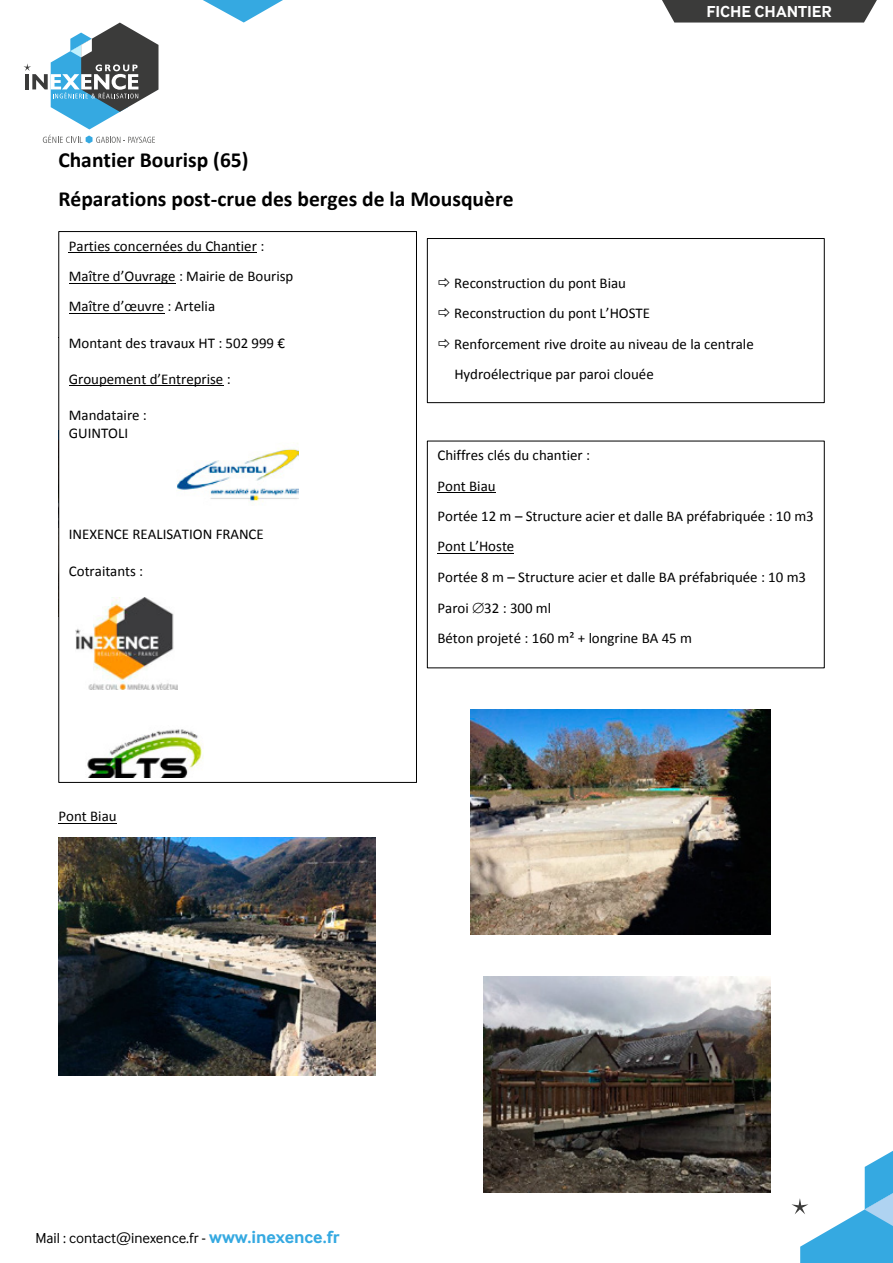
<style>
.page{position:relative;width:893px;height:1263px;background:#fff}
.page>*{position:absolute;margin:0;border:0;box-sizing:border-box;transform-origin:0 0}
.t1{font:700 21.6px/39.2px "Calibri";color:#000}
.t2{font:700 16.5px "Inter Face";color:#fff}
.t3{font:15px "Inter Face";color:#000}
.t4{font:14.85px/30.5px "Calibri";color:#000}
.s1{font-family:"Humanist 521 BT"}
.s2{font-weight:700;font-size:18px;color:#35a9e1}
</style>
<div class="page">
<svg style="left:43px;top:135px;width:112px;height:8px"></svg>
<svg style="left:23px;top:0;width:260px;height:129px"></svg>
<svg style="left:662px;top:0;width:215px;height:23px;background:#4a4a49"></svg>
<svg style="left:791px;top:1151px;width:102px;height:112px"></svg>
<hr style="left:58px;top:823px;width:59px;height:1px;background:#000">
<img style="left:58px;top:837px;width:318px;height:238px">
<hr style="left:69px;top:252px;width:188px;height:1px;background:#000">
<hr style="left:69px;top:283px;width:107px;height:1px;background:#000">
<hr style="left:69px;top:313px;width:95px;height:1px;background:#000">
<hr style="left:69px;top:385px;width:154px;height:1px;background:#000">
<img style="left:176px;top:443px;width:123px;height:59px">
<img style="left:75px;top:598px;width:102px;height:91px">
<img style="left:87px;top:729px;width:116px;height:48px">
<div style="left:427px;top:441px;width:398px;height:227px;border:1px solid #000"></div>
<hr style="left:437px;top:492px;width:59px;height:1px;background:#000">
<hr style="left:437px;top:553px;width:77px;height:1px;background:#000">
<div style="left:427px;top:238px;width:398px;height:165px;border:1px solid #000"></div>
<img style="left:471px;top:710px;width:300px;height:224px">
<img style="left:483px;top:977px;width:288px;height:215px">
<svg style="left:510px;top:748px;width:11px;height:11px"></svg>
<p class="t1" style="left:58px;top:140px;width:457px">Chantier Bourisp (65)<br>Réparations post-crue des berges de la Mousquère</p>
<p class="t2" style="left:707px;top:1px;width:127px">FICHE CHANTIER</p>
<p class="t4" style="left:69px;top:231px;width:226px">Parties concernées du Chantier :<br>Maître d’Ouvrage : Mairie de Bourisp<br>Maître d’œuvre : Artelia</p>
<p class="t4" style="left:69px;top:327px;width:218px">Montant des travaux HT : 502 999 €</p>
<p class="t4" style="left:69px;top:364px;width:163px">Groupement d’Entreprise :</p>
<p class="t4" style="left:69px;top:406px;width:80px;line-height:18.1px">Mandataire :<br>GUINTOLI</p>
<p class="t4" style="left:69px;top:519px;width:196px">INEXENCE REALISATION FRANCE</p>
<p class="t4" style="left:69px;top:555px;width:76px">Cotraitants :</p>
<p class="t4" style="left:58px;top:801px;width:60px">Pont Biau</p>
<p class="t4" style="left:454px;top:268px;width:301px">Reconstruction du pont Biau<br>Reconstruction du pont L’HOSTE<br>Renforcement rive droite au niveau de la centrale Hydroélectrique par paroi clouée</p>
<p class="t4" style="left:437px;top:440px;width:378px">Chiffres clés du chantier :<br>Pont Biau<br>Portée 12 m – Structure acier et dalle BA préfabriquée : 10 m3<br>Pont L’Hoste<br>Portée 8 m – Structure acier et dalle BA préfabriquée : 10 m3<br>Paroi 32 : 300 ml<br>Béton projeté : 160 m² + longrine BA 45 m</p>
<p class="t3" style="left:35px;top:1229px;width:305px">Mail : contact<span class="s1">@</span>inexence.fr - <span class="s2">www.inexence.fr</span></p>
</div>
